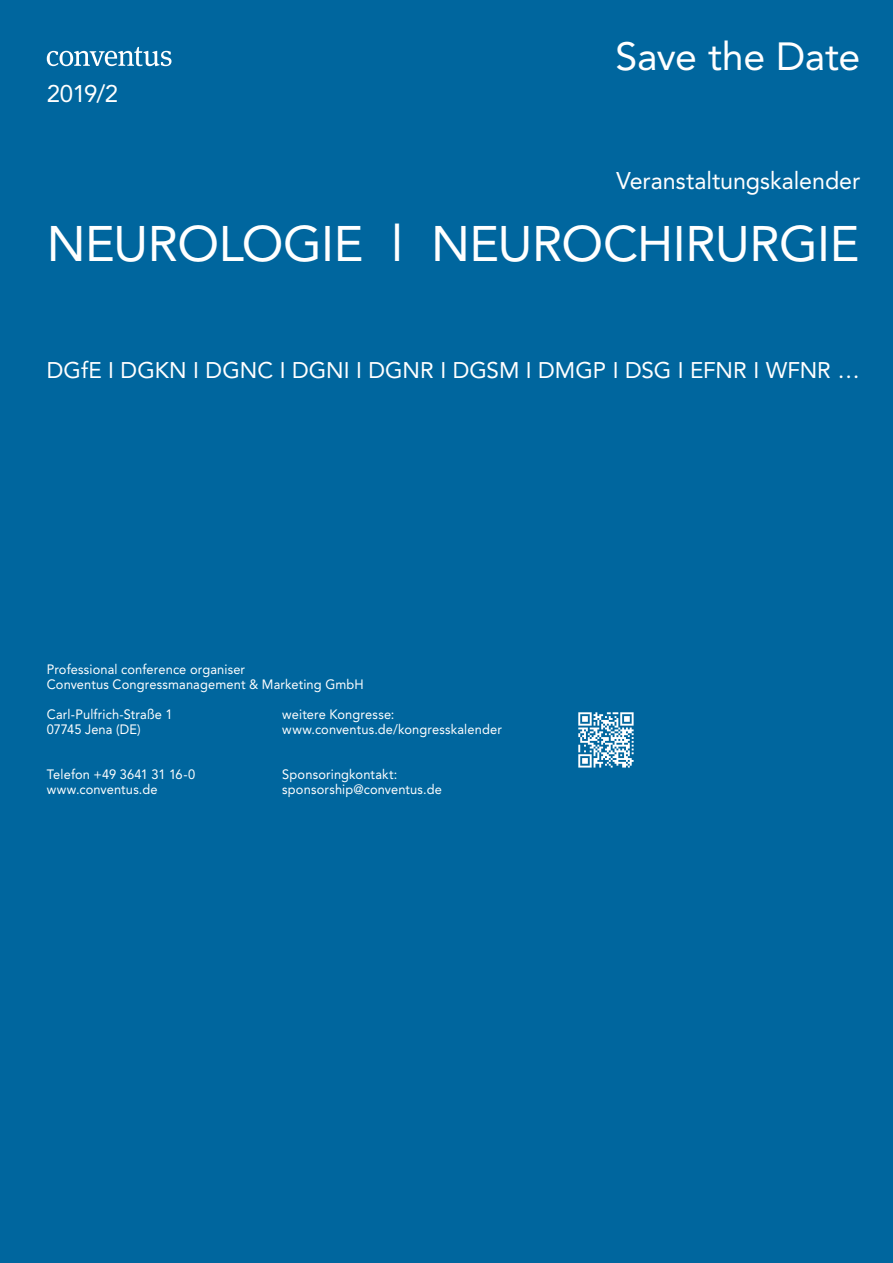
<style>
.page{position:relative;width:893px;height:1263px;background:#00669e}
.page>*{position:absolute;margin:0;border:0;box-sizing:border-box;transform-origin:0 0}
.t1{font:49.5px "Avenir LT Std";letter-spacing:-.01em;color:#fff}
.t2{font:39px "Avenir LT Std";letter-spacing:-.01em;color:#fff}
.t3{font:24px "Avenir LT Std";letter-spacing:-.005em;color:#fff}
.t4{font:22.5px "Avenir LT Std";color:#fff}
.t5{font:13.5px/15px "Avenir LT Std";letter-spacing:.01em;color:#fff;scale:.95 1}
</style>
<div class="page">
<svg style="left:47px;top:47px;width:124px;height:19px"></svg>
<svg style="left:578px;top:712px;width:56px;height:55px"></svg>
<h3 class="t3" style="left:47px;top:79px;width:73px">2019/2</h3>
<h2 class="t2" style="left:616px;top:34px;width:246px">Save the Date</h2>
<h3 class="t3" style="left:616px;top:166px;width:245px">Veranstaltungskalender</h3>
<h1 class="t1" style="left:47px;top:215px;width:456px">NEUROLOGIE l Neuro</h1>
<h1 class="t1" style="left:603px;top:215px;width:97px">chirurgie</h1>
<h3 class="t4" style="left:47px;top:358px;width:815px">DGfE I DGKN I DGNC I DGNI I DGNR I DGSM I DMGP I DSG I EFNR I WFNR …</h3>
<p class="t5" style="left:47px;top:661px;width:333px">Professional conference organiser<br>Conventus Congressmanagement &amp; Marketing GmbH</p>
<p class="t5" style="left:47px;top:706px;width:134px">Carl-Pulfrich-Straße 1</p>
<p class="t5" style="left:282px;top:706px;width:120px">weitere Kongresse:</p>
<p class="t5" style="left:47px;top:721px;width:100px">07745 Jena (DE)</p>
<p class="t5" style="left:282px;top:721px;width:233px">www.conventus.de/kongresskalender</p>
<p class="t5" style="left:47px;top:766px;width:158px">Telefon +49 3641 31 16-0</p>
<p class="t5" style="left:282px;top:766px;width:123px">Sponsoringkontakt:</p>
<p class="t5" style="left:47px;top:781px;width:118px">www.conventus.de</p>
<p class="t5" style="left:282px;top:781px;width:169px">sponsorship@conventus.de</p>
</div>
